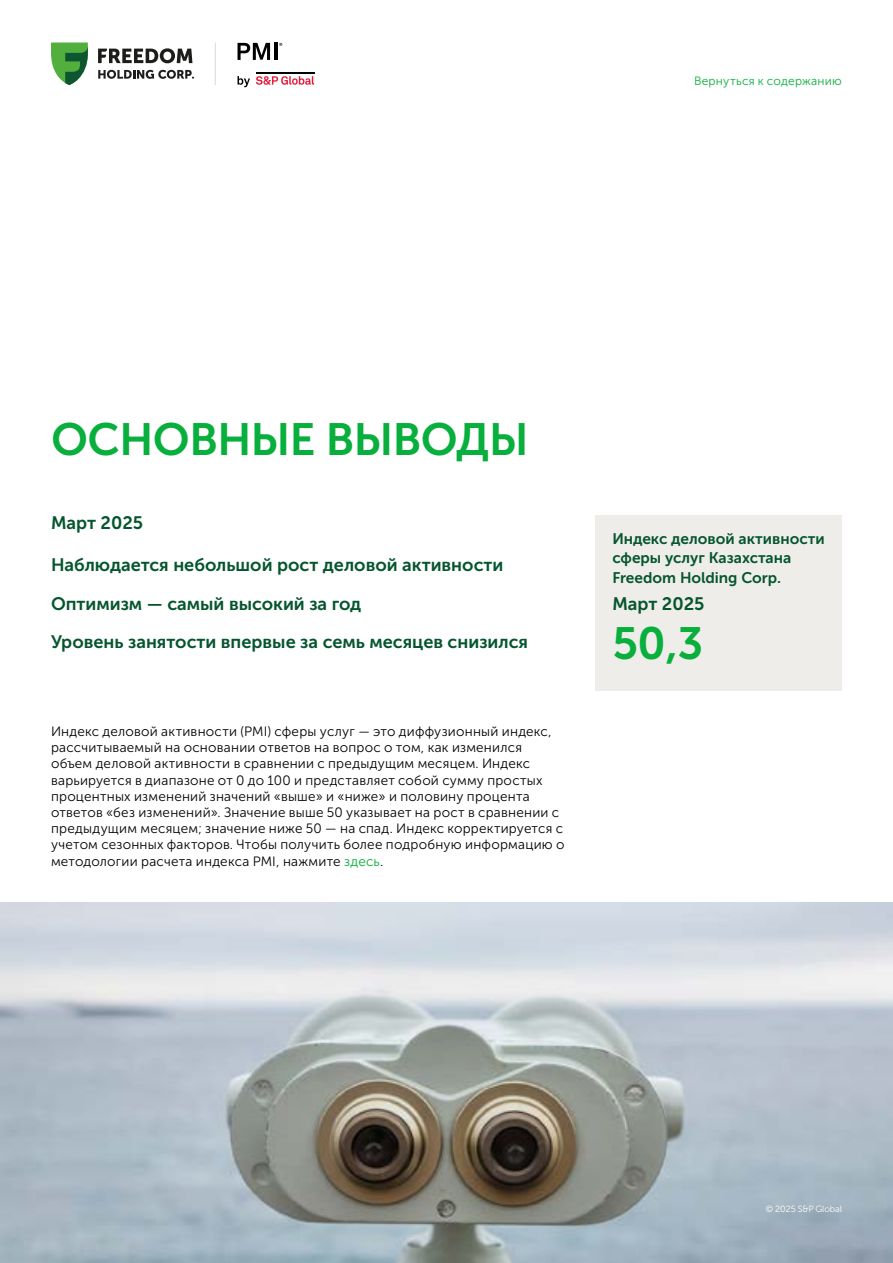
<style>
.page{position:relative;width:893px;height:1263px;background:#fff}
.page>*{position:absolute;margin:0;border:0;box-sizing:border-box;transform-origin:0 0}
.t1{font:45px "Museo Sans Cyrl 700";letter-spacing:-.01em;color:#08af3c}
.t2{font:18px/38.5px "Museo Sans Cyrl 700";color:#05552d}
.t3{font:15.3px/19.5px "Museo Sans Cyrl 700";color:#05552d}
.t4{font:13.5px/16.2px "Museo Sans Cyrl 300";letter-spacing:.015em;color:#000}
.t5{font:12px "Museo Sans Cyrl 300";letter-spacing:.02em;color:#08af3c}
.t6{font:9px "Museo Sans Cyrl 300";letter-spacing:-.01em;color:#fff}
.s1{color:#08af3c}
</style>
<div class="page">
<svg style="left:237px;top:76px;width:13px;height:11px"></svg>
<svg style="left:256px;top:76px;width:58px;height:9px"></svg>
<hr style="left:256px;top:72px;width:58px;height:2px;background:#000">
<svg style="left:237px;top:43px;width:33px;height:17px"></svg>
<hr style="left:274px;top:43px;width:3px;height:17px;background:#000">
<svg style="left:98px;top:48px;width:96px;height:31px"></svg>
<svg style="left:51px;top:43px;width:37px;height:42px"></svg>
<hr style="left:215px;top:43px;width:1px;height:42px;background:#dadada">
<div style="left:595px;top:515px;width:247px;height:176px;background:#eeedea"></div>
<img style="left:0;top:902px;width:893px;height:361px">
<p class="t5" style="left:694px;top:74px;width:149px">Вернуться к содержанию</p>
<h1 class="t1" style="left:51px;top:414px;width:479px">ОСНОВНЫЕ ВЫВОДЫ</h1>
<h2 class="t2" style="left:51px;top:503px;width:94px">Март 2025</h2>
<h2 class="t2" style="left:51px;top:546px;width:478px">Наблюдается небольшой рост деловой активности<br>Оптимизм — самый высокий за год<br>Уровень занятости впервые за семь месяцев снизился</h2>
<p class="t4" style="left:51px;top:723px;width:515px">Индекс деловой активности (PMI) сферы услуг — это диффузионный индекс, рассчитываемый на основании ответов на вопрос о том, как изменился объем деловой активности в сравнении с предыдущим месяцем. Индекс варьируется в диапазоне от 0 до 100 и представляет собой сумму простых процентных изменений значений «выше» и «ниже» и половину процента ответов «без изменений». Значение выше 50 указывает на рост в сравнении с предыдущим месяцем; значение ниже 50 — на спад. Индекс корректируется с учетом сезонных факторов. Чтобы получить более подробную информацию о методологии расчета индекса PMI, нажмите <span class="s1">здесь</span>.</p>
<p class="t3" style="left:612px;top:528px;width:214px">Индекс деловой активности сферы услуг Казахстана<br>Freedom Holding Corp.</p>
<h2 class="t2" style="left:612px;top:585px;width:94px">Март 2025</h2>
<h1 class="t1" style="left:612px;top:618px;width:93px">50,3</h1>
<p class="t6" style="left:766px;top:1204px;width:78px">© 2025 S&amp;P Global</p>
</div>
